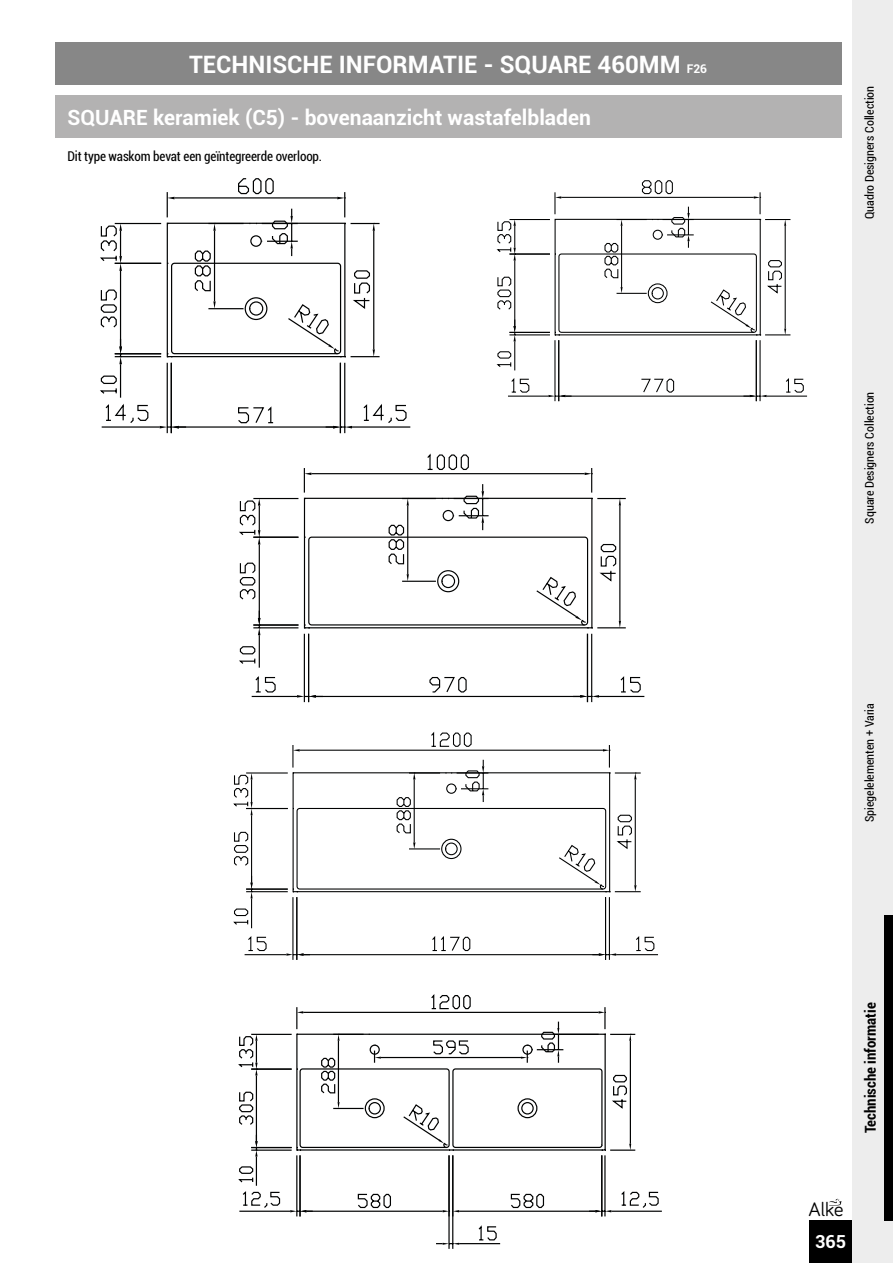
<style>
.page{position:relative;width:893px;height:1263px;background:#fff}
.page>*{position:absolute;margin:0;border:0;box-sizing:border-box;transform-origin:0 0}
.t1{font:700 24px "Roboto";color:#fff}
.t2{font:700 21px "Roboto";color:#fff}
.t3{font:20.1px "Bariol";color:#000}
.t4{font:700 18px "Roboto";color:#fff}
.t5{font:700 condensed 15px "Roboto";color:#000}
.t6{font:condensed 13.5px "Roboto";letter-spacing:-.01em;color:#000}
.t7{font:condensed 12px "Roboto";color:#000}
.s1{font-size:12px}
</style>
<div class="page">
<div style="left:852px;top:0;width:41px;height:1263px;background:#ededed"></div>
<div style="left:809px;top:1220px;width:43px;height:43px;background:#000"></div>
<div style="left:884px;top:915px;width:9px;height:305px;background:#000"></div>
<div style="left:55px;top:43px;width:786px;height:42px;background:#878787"></div>
<svg style="left:829px;top:1199px;width:13px;height:6px"></svg>
<div style="left:55px;top:96px;width:786px;height:42px;background:#b3b2b2"></div>
<svg style="left:100px;top:178px;width:310px;height:255px"></svg>
<svg style="left:239px;top:453px;width:405px;height:249px"></svg>
<svg style="left:238px;top:994px;width:424px;height:255px"></svg>
<svg style="left:497px;top:180px;width:310px;height:221px"></svg>
<svg style="left:233px;top:732px;width:425px;height:228px"></svg>
<h1 class="t1" style="left:189px;top:47px;width:520px">TECHNISCHE INFORMATIE - SQUARE 460MM <span class="s1">F26</span></h1>
<h2 class="t2" style="left:68px;top:103px;width:525px">SQUARE keramiek (C5) - bovenaanzicht wastafelbladen</h2>
<p class="t6" style="left:67px;top:147px;width:256px">Dit type waskom bevat een geïntegreerde overloop.</p>
<p class="t7" style="left:861px;top:219px;width:135px;rotate:-90deg">Quadro Designers Collection</p>
<p class="t7" style="left:861px;top:524px;width:133px;rotate:-90deg">Square Designers Collection</p>
<p class="t7" style="left:861px;top:822px;width:121px;rotate:-90deg">Spiegelelementen + Varia</p>
<p class="t5" style="left:860px;top:1133px;width:132px;rotate:-90deg">Technische informatie</p>
<h3 class="t3" style="left:808px;top:1195px;width:37px">Alke</h3>
<h3 class="t4" style="left:815px;top:1229px;width:32px">365</h3>
</div>
